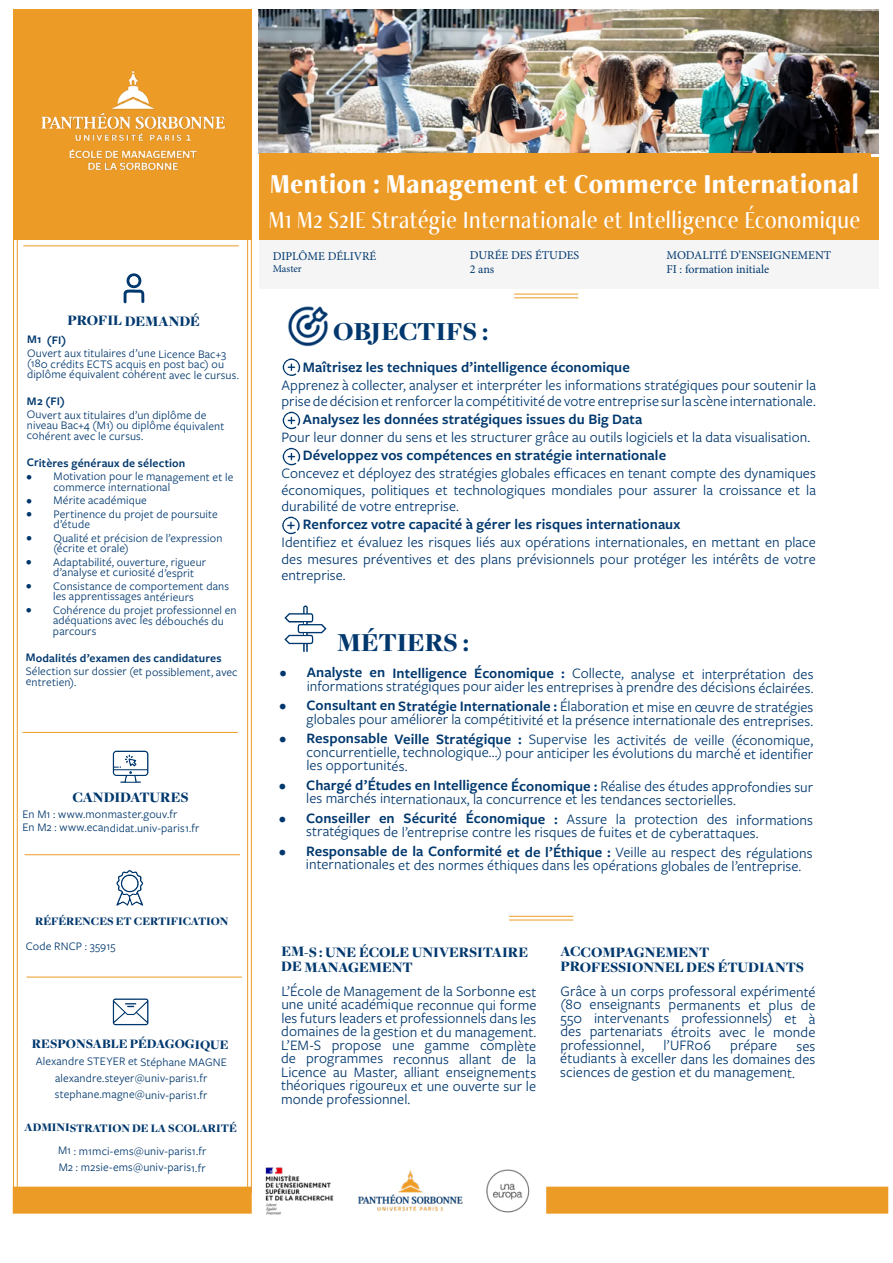
<style>
.page{position:relative;width:893px;height:1263px;background:#fff}
.page>*{position:absolute;margin:0;border:0;box-sizing:border-box;transform-origin:0 0}
.t1{font:700 33px "Freight Neo Cnd Pro";color:#fff}
.t2{font:33px "Freight Neo Cnd Pro";color:#fff}
.t3{font:700 28.5px "Freight Neo Cnd Pro";color:#fff}
.t4{font:900 27px "Freight Disp Pro";letter-spacing:-.005em;color:#00386e}
.t5{font:25.5px "Freight Neo Cnd Pro";color:#fff}
.t6{font:15px/13.5px "Freight Sans Pro";color:#00386e;text-align:justify}
.t7{font:600 15px "Freight Sans Pro";letter-spacing:.005em;color:#00386e}
.t8{font:900 15px/14.7px "Freight Disp Pro";letter-spacing:-.005em;color:#00386e}
.t9{font:900 13.5px "Freight Disp Pro";letter-spacing:-.005em;color:#00386e}
.t10{font:12px/10.5px "Freight Sans Pro";letter-spacing:.005em;color:#00386e}
.t11{font:12px/14.4px "Minion Pro";color:#00386e}
.t12{font:600 12px "Freight Sans Pro";letter-spacing:.01em;color:#00386e}
.t13{font:900 12px "Freight Disp Pro";letter-spacing:-.005em;color:#00386e}
.t14{font:10.5px "Minion Pro";letter-spacing:-.005em;color:#00386e}
.s1{font-weight:600}
</style>
<div class="page">
<div style="left:13px;top:1187px;width:239px;height:27px;background:#ed9b27"></div>
<div style="left:13px;top:10px;width:239px;height:230px;background:#ed9b27"></div>
<img style="left:41px;top:70px;width:185px;height:101px">
<hr style="left:509px;top:916px;width:64px;height:1px;background:#ed9b27">
<hr style="left:509px;top:920px;width:64px;height:1px;background:#ed9b27">
<hr style="left:23px;top:245px;width:216px;height:1px;background:#ed9b27">
<hr style="left:22px;top:732px;width:216px;height:1px;background:#ed9b27">
<hr style="left:25px;top:854px;width:215px;height:1px;background:#ed9b27">
<hr style="left:26px;top:977px;width:216px;height:1px;background:#ed9b27">
<svg style="left:284px;top:605px;width:43px;height:47px"></svg>
<svg style="left:123px;top:273px;width:22px;height:31px"></svg>
<svg style="left:113px;top:750px;width:35px;height:33px"></svg>
<svg style="left:113px;top:998px;width:36px;height:28px"></svg>
<hr style="left:251px;top:143px;width:1px;height:1050px;background:#ed9b27">
<hr style="left:247px;top:143px;width:1px;height:1050px;background:#ed9b27">
<hr style="left:17px;top:150px;width:1px;height:1050px;background:#ed9b27">
<hr style="left:13px;top:150px;width:1px;height:1050px;background:#ed9b27">
<img style="left:486px;top:1169px;width:44px;height:44px">
<img style="left:358px;top:1170px;width:105px;height:41px">
<img style="left:265px;top:1167px;width:69px;height:48px">
<img style="left:259px;top:10px;width:619px;height:143px">
<div style="left:259px;top:240px;width:619px;height:48px;background:#f5f5f5"></div>
<div style="left:546px;top:1187px;width:342px;height:27px;background:#ed9b27"></div>
<svg style="left:116px;top:870px;width:28px;height:36px"></svg>
<hr style="left:514px;top:294px;width:64px;height:1px;background:#ed9b27">
<hr style="left:514px;top:297px;width:64px;height:1px;background:#ed9b27">
<img style="left:288px;top:306px;width:40px;height:41px">
<svg style="left:283px;top:358px;width:17px;height:18px"></svg>
<svg style="left:283px;top:412px;width:17px;height:18px"></svg>
<svg style="left:283px;top:448px;width:17px;height:18px"></svg>
<div style="left:259px;top:157px;width:619px;height:83px;background:#ed9b27"></div>
<div style="left:259px;top:153px;width:611px;height:83px;background:#ed9b27"></div>
<svg style="left:282px;top:517px;width:18px;height:17px"></svg>
<p class="t8" style="left:67px;top:313px;width:134px">PROFIL DEMANDÉ</p>
<p class="t12" style="left:27px;top:331px;width:41px">M1 (FI)</p>
<p class="t10" style="left:27px;top:348px;width:214px">Ouvert aux titulaires d’une Licence Bac+3 (180 crédits ECTS acquis en post bac) ou diplôme équivalent cohérent avec le cursus.</p>
<p class="t12" style="left:27px;top:393px;width:39px">M2 (FI)</p>
<p class="t10" style="left:27px;top:409px;width:199px">Ouvert aux titulaires d’un diplôme de niveau Bac+4 (M1) ou diplôme équivalent cohérent avec le cursus.</p>
<p class="t12" style="left:27px;top:455px;width:160px">Critères généraux de sélection</p>
<p class="t10" style="left:54px;top:471px;width:181px;text-indent:-27px">• Motivation pour le management et le commerce international</p>
<p class="t10" style="left:27px;top:495px;width:122px">• Mérite académique</p>
<p class="t10" style="left:53px;top:508px;width:166px;text-indent:-27px">• Pertinence du projet de poursuite d’étude</p>
<p class="t10" style="left:53px;top:532px;width:171px;text-indent:-27px">• Qualité et précision de l’expression (écrite et orale)</p>
<p class="t10" style="left:53px;top:556px;width:154px;text-indent:-27px">• Adaptabilité, ouverture, rigueur d’analyse et curiosité d’esprit</p>
<p class="t10" style="left:53px;top:580px;width:177px;text-indent:-27px">• Consistance de comportement dans les apprentissages antérieurs</p>
<p class="t10" style="left:53px;top:604px;width:185px;text-indent:-27px">• Cohérence du projet professionnel en adéquations avec les débouchés du parcours</p>
<p class="t12" style="left:26px;top:650px;width:197px">Modalités d’examen des candidatures</p>
<p class="t10" style="left:26px;top:666px;width:214px">Sélection sur dossier (et possiblement, avec entretien).</p>
<p class="t8" style="left:72px;top:790px;width:118px">CANDIDATURES</p>
<p class="t10" style="left:22px;top:807px;width:179px;line-height:13.5px">En M1 : www.monmaster.gouv.fr<br>En M2 : www.ecandidat.univ-paris1.fr</p>
<p class="t13" style="left:35px;top:913px;width:195px">RÉFÉRENCES ET CERTIFICATION</p>
<p class="t10" style="left:26px;top:940px;width:91px">Code RNCP : 35915</p>
<p class="t9" style="left:32px;top:1035px;width:198px">RESPONSABLE PÉDAGOGIQUE</p>
<p class="t10" style="left:36px;top:1053px;width:193px;line-height:16.5px;text-align:center">Alexandre STEYER et Stéphane MAGNE alexandre.steyer@univ-paris1.fr stephane.magne@univ-paris1.fr</p>
<p class="t13" style="left:25px;top:1120px;width:214px">ADMINISTRATION DE LA SCOLARITÉ</p>
<p class="t10" style="left:58px;top:1142px;width:150px;line-height:16.5px">M1 : m1mci-ems@univ-paris1.fr<br>M2 : m2sie-ems@univ-paris1.fr</p>
<h1 class="t1" style="left:308px;top:163px;width:515px">Mention : Comptabilité Contrôle Audit</h1>
<h1 class="t2" style="left:327px;top:197px;width:476px">M1 M2 CCA Comptabilité Contrôle Audit</h1>
<h2 class="t3" style="left:270px;top:167px;width:591px">Mention : Management et Commerce International</h2>
<h3 class="t5" style="left:269px;top:204px;width:593px">M1 M2 S2IE Stratégie Internationale et Intelligence Économique</h3>
<p class="t11" style="left:273px;top:249px;width:105px">DIPLÔME DÉLIVRÉ</p>
<p class="t14" style="left:273px;top:262px;width:31px">Master</p>
<p class="t11" style="left:470px;top:248px;width:111px">DURÉE DES ÉTUDES<br>2 ans</p>
<h3 class="t4" style="left:333px;top:314px;width:156px">OBJECTIFS :</h3>
<p class="t11" style="left:666px;top:248px;width:166px">MODALITÉ D’ENSEIGNEMENT<br>FI : formation initiale</p>
<p class="t7" style="left:303px;top:357px;width:329px">Maîtrisez les techniques d’intelligence économique</p>
<p class="t6" style="left:281px;top:376px;width:536px;line-height:16.5px">Apprenez à collecter, analyser et interpréter les informations stratégiques pour soutenir la prise de décision et renforcer la compétitivité de votre entreprise sur la scène internationale.</p>
<p class="t7" style="left:303px;top:409px;width:341px">Analysez les données stratégiques issues du Big Data</p>
<p class="t6" style="left:281px;top:430px;width:530px">Pour leur donner du sens et les structurer grâce au outils logiciels et la data visualisation.</p>
<p class="t7" style="left:303px;top:445px;width:365px">Développez vos compétences en stratégie internationale</p>
<p class="t6" style="left:281px;top:465px;width:536px;line-height:16.5px">Concevez et déployez des stratégies globales efficaces en tenant compte des dynamiques économiques, politiques et technologiques mondiales pour assurer la croissance et la durabilité de votre entreprise.</p>
<p class="t7" style="left:303px;top:514px;width:379px">Renforcez votre capacité à gérer les risques internationaux</p>
<p class="t6" style="left:281px;top:534px;width:536px;line-height:16.5px">Identifiez et évaluez les risques liés aux opérations internationales, en mettant en place des mesures préventives et des plans prévisionnels pour protéger les intérêts de votre entreprise.</p>
<h3 class="t4" style="left:337px;top:624px;width:133px">MÉTIERS :</h3>
<p class="t6" style="left:280px;top:667px;width:535px;line-height:12.9px;text-align:right"><span class="s1">• Analyste en Intelligence Économique :</span> Collecte, analyse et interprétation des informations stratégiques pour aider les entreprises à prendre des décisions éclairées.</p>
<p class="t6" style="left:280px;top:698px;width:535px;line-height:14.1px;text-align:right"><span class="s1">• Consultant en Stratégie Internationale :</span> Élaboration et mise en œuvre de stratégies globales pour améliorer la compétitivité et la présence internationale des entreprises.</p>
<p class="t6" style="left:306px;top:733px;width:508px;line-height:12.9px;text-indent:-27px"><span class="s1">• Responsable Veille Stratégique :</span> Supervise les activités de veille (économique, concurrentielle, technologique...) pour anticiper les évolutions du marché et identifier les opportunités.</p>
<p class="t6" style="left:306px;top:778px;width:508px;text-indent:-27px"><span class="s1">• Chargé d’Études en Intelligence Économique :</span> Réalise des études approfondies sur les marchés internationaux, la concurrence et les tendances sectorielles.</p>
<p class="t6" style="left:306px;top:812px;width:508px;line-height:12.8px;text-indent:-27px"><span class="s1">• Conseiller en Sécurité Économique :</span> Assure la protection des informations stratégiques de l’entreprise contre les risques de fuites et de cyberattaques.</p>
<p class="t6" style="left:306px;top:844px;width:508px;line-height:14px;text-indent:-27px"><span class="s1">• Responsable de la Conformité et de l’Éthique :</span> Veille au respect des régulations internationales et des normes éthiques dans les opérations globales de l’entreprise.</p>
<p class="t8" style="left:281px;top:944px;width:248px">EM-S : UNE ÉCOLE UNIVERSITAIRE<br>DE MANAGEMENT</p>
<p class="t6" style="left:281px;top:984px;width:257px">L’École de Management de la Sorbonne est une unité académique reconnue qui forme les futurs leaders et professionnels dans les domaines de la gestion et du management.<br>L’EM-S propose une gamme complète de programmes reconnus allant de la Licence au Master, alliant enseignements théoriques rigoureux et une ouverte sur le monde professionnel.</p>
<p class="t8" style="left:560px;top:944px;width:245px;line-height:15.1px">ACCOMPAGNEMENT<br>PROFESSIONNEL DES ÉTUDIANTS</p>
<p class="t6" style="left:560px;top:984px;width:257px">Grâce à un corps professoral expérimenté (80 enseignants permanents et plus de 550 intervenants professionnels) et à des partenariats étroits avec le monde professionnel,</p>
<p class="t6" style="left:663px;top:1038px;width:49px">l’UFR06</p>
<p class="t6" style="left:730px;top:1038px;width:49px">prépare</p>
<p class="t6" style="left:560px;top:1038px;width:257px;text-indent:236px">ses étudiants à exceller dans les domaines des sciences de gestion et du management.</p>
</div>
